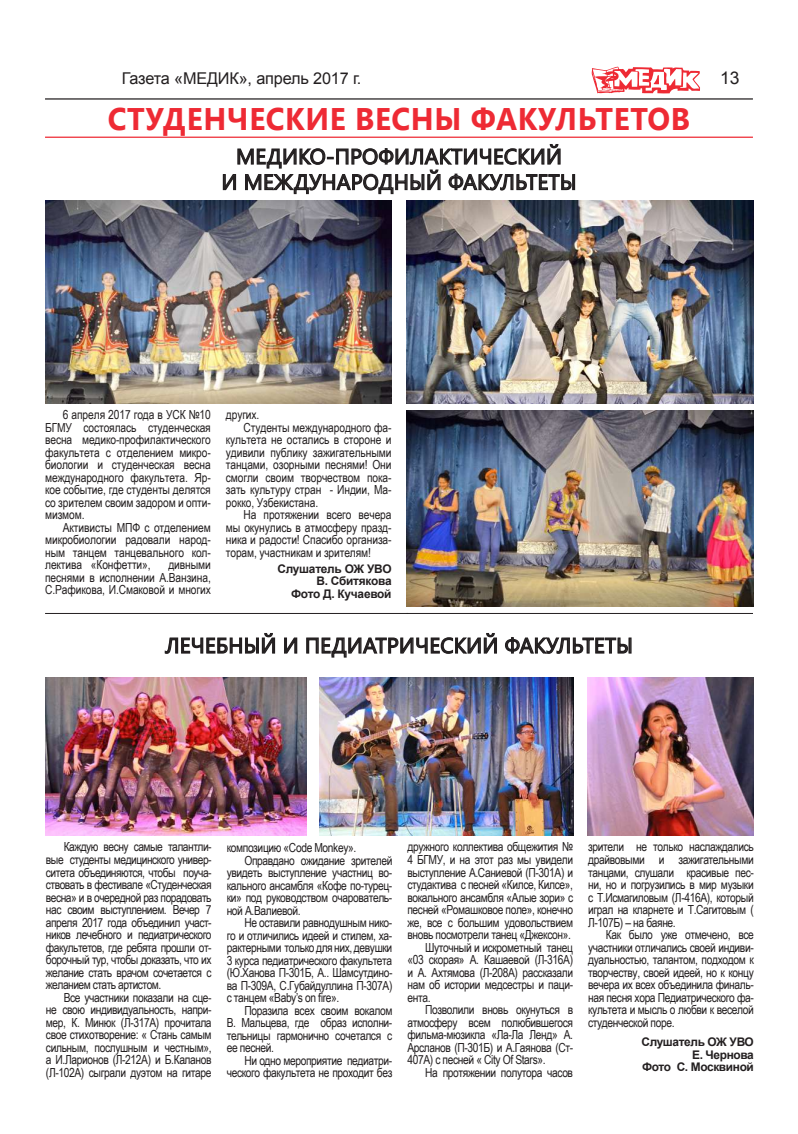
<style>
.page{position:relative;width:798px;height:1134px;background:#fff}
.page>*{position:absolute;margin:0;border:0;box-sizing:border-box;transform-origin:0 0}
.t1{font:700 31.25px "Segoe UI";letter-spacing:.02em;color:#ee2a34;scale:.96 1}
.t2{font:21.25px/25.5px "Segoe UI";letter-spacing:.01em;color:#231f20;text-align:center}
.t3{font:17.5px "Arial";color:#231f20}
.t4{font:16.25px "Arial";letter-spacing:-.01em;color:#231f20}
.t5{font:12.5px/12.5px "Arial Narrow";letter-spacing:-.03em;color:#231f20;text-align:justify}
.t6{font:12.5px "Arial Narrow";letter-spacing:-.01em;color:#231f20}
.t7{font:700 11.88px/12.5px "Arial";letter-spacing:-.03em;color:#231f20;text-align:right}
</style>
<div class="page">
<hr style="left:45px;top:98px;width:707px;height:2px;background:#231f20">
<svg style="left:591px;top:66px;width:108px;height:28px"></svg>
<hr style="left:45px;top:613px;width:363px;height:1px;background:#231f20">
<hr style="left:406px;top:613px;width:346px;height:1px;background:#231f20">
<svg style="left:164px;top:633px;width:111px;height:21px"></svg>
<svg style="left:284px;top:637px;width:14px;height:17px"></svg>
<svg style="left:306px;top:633px;width:191px;height:25px"></svg>
<svg style="left:505px;top:637px;width:127px;height:17px"></svg>
<svg style="left:222px;top:136px;width:353px;height:59px"></svg>
<hr style="left:45px;top:137px;width:707px;height:1px;background:#ee2a34">
<img style="left:45px;top:677px;width:261px;height:158px">
<img style="left:319px;top:677px;width:254px;height:158px">
<img style="left:45px;top:201px;width:346px;height:202px">
<img style="left:406px;top:201px;width:346px;height:202px">
<img style="left:406px;top:410px;width:347px;height:196px">
<img style="left:587px;top:677px;width:165px;height:158px">
<h3 class="t4" style="left:122px;top:67px;width:241px">Газета «МЕДИК», апрель 2017 г.</h3>
<h1 class="t1" style="left:108px;top:97px;width:80px">студен</h1>
<h1 class="t1" style="left:227px;top:97px;width:460px">ческие весн ы факультетов</h1>
<h2 class="t2" style="left:221px;top:143px;width:356px">медико-профилактический<br>и международн ый факультеты</h2>
<h3 class="t3" style="left:719px;top:67px;width:21px">13</h3>
<p class="t5" style="left:45px;top:408px;width:167px;text-indent:18px">6 апреля 2017 года в УСК №10<br>БГМУ состоялась студенческая весна медико-профилактического факультета с отделением микро&shy;биологии и студенческая весна международного факультета. Яр&shy;кое событие, где студенты делятся со зрителем своим задором и опти&shy;мизмом.</p>
<p class="t5" style="left:45px;top:521px;width:167px;text-indent:18px">Активисты МПФ с отделением микробиологии радовали народ&shy;ным танцем танцевального кол&shy;лектива «Конфетти»,</p>
<p class="t5" style="left:45px;top:558px;width:167px;text-indent:123px">дивными песнями в исполнении А.Ванзина, С.Рафикова, И.Смаковой и многих</p>
<p class="t5" style="left:226px;top:408px;width:35px">других.</p>
<p class="t6" style="left:243px;top:418px;width:149px">Студенты международного фа-</p>
<p class="t6" style="left:226px;top:431px;width:167px">культета не остались в стороне и</p>
<p class="t6" style="left:226px;top:443px;width:167px">удивили публику зажигательными</p>
<p class="t6" style="left:226px;top:456px;width:167px">танцами, озорными песнями! Они</p>
<p class="t6" style="left:226px;top:468px;width:167px">смогли своим творчеством пока-</p>
<p class="t6" style="left:226px;top:481px;width:167px">зать культуру стран - Индии, Ма-</p>
<p class="t6" style="left:226px;top:493px;width:94px">рокко, Узбекистана.</p>
<p class="t6" style="left:243px;top:506px;width:149px">На протяжении всего вечера</p>
<p class="t6" style="left:226px;top:518px;width:167px">мы окунулись в атмосферу празд-</p>
<p class="t6" style="left:226px;top:531px;width:167px">ника и радости! Спасибо организа-</p>
<p class="t6" style="left:226px;top:543px;width:146px">торам, участникам и зрителям!</p>
<p class="t7" style="left:277px;top:563px;width:116px">Слушатель ОЖ УВО<br>В. Сбитякова<br>Фото Д. Кучаевой</p>
<h2 class="t2" style="left:165px;top:632px;width:469px">Лечебн ый и педиатрический факультеты</h2>
<p class="t5" style="left:46px;top:840px;width:167px;text-indent:18px">Каждую весну самые талантли&shy;вые студенты медицинского универ&shy;ситета объединяются, чтобы поуча&shy;ствовать в фестивале «Студенческая весна» и в очередной раз порадовать нас своим выступлением. Вечер 7 апреля 2017 года объединил участ&shy;ников лечебного и педиатрического факультетов, где ребята прошли от&shy;борочный тур, чтобы доказать, что их желание стать врачом сочетается с желанием стать артистом.</p>
<p class="t5" style="left:46px;top:990px;width:167px;text-indent:18px">Все участники показали на сце&shy;не свою индивидуальность, напри&shy;мер, К. Минюк (Л-317А) прочитала свое стихотворение: « Стань самым сильным, послушным и честным», а И.Ларионов (Л-212А) и Б.Каланов (Л-102А) сыграли дуэтом на гитаре</p>
<p class="t5" style="left:226px;top:841px;width:131px">композицию «Code Monkey».</p>
<p class="t5" style="left:244px;top:854px;width:149px">Оправдано ожидание зрителей</p>
<p class="t5" style="left:226px;top:866px;width:167px">увидеть выступление участниц во-</p>
<p class="t5" style="left:226px;top:879px;width:167px">кального ансамбля «Кофе по-турец-</p>
<p class="t5" style="left:226px;top:891px;width:167px">ки» под руководством очарователь-</p>
<p class="t5" style="left:226px;top:904px;width:75px">ной А.Валиевой.</p>
<p class="t5" style="left:244px;top:916px;width:149px">Не оставили равнодушным нико-</p>
<p class="t5" style="left:226px;top:929px;width:167px">го и отличились идеей и стилем, ха-</p>
<p class="t5" style="left:226px;top:941px;width:167px">рактерными только для них, девушки</p>
<p class="t5" style="left:226px;top:954px;width:167px">3 курса педиатрического факультета</p>
<p class="t5" style="left:226px;top:966px;width:167px">(Ю.Ханова П-301Б, А.. Шамсутдино-</p>
<p class="t5" style="left:226px;top:979px;width:167px">ва П-309А, С.Губайдуллина П-307А)</p>
<p class="t5" style="left:226px;top:991px;width:114px">с танцем «Baby’s on fire».</p>
<p class="t5" style="left:244px;top:1004px;width:149px">Поразила всех своим вокалом</p>
<p class="t5" style="left:226px;top:1016px;width:167px">В. Мальцева, где образ исполни-</p>
<p class="t5" style="left:226px;top:1029px;width:167px">тельницы гармонично сочетался с</p>
<p class="t5" style="left:226px;top:1041px;width:49px">ее песней.</p>
<p class="t5" style="left:244px;top:1054px;width:149px">Ни одно мероприятие педиатри-</p>
<p class="t5" style="left:226px;top:1066px;width:167px">ческого факультета не проходит без</p>
<p class="t5" style="left:407px;top:840px;width:167px">дружного коллектива общежития №</p>
<p class="t5" style="left:407px;top:853px;width:167px">4 БГМУ, и на этот раз мы увидели</p>
<p class="t5" style="left:407px;top:865px;width:167px">выступление А.Саниевой (П-301А) и</p>
<p class="t5" style="left:407px;top:878px;width:167px">студактива с песней «Килсе, Килсе»,</p>
<p class="t5" style="left:407px;top:890px;width:167px">вокального ансамбля «Алые зори» с</p>
<p class="t5" style="left:407px;top:903px;width:167px">песней «Ромашковое поле», конечно</p>
<p class="t5" style="left:407px;top:915px;width:167px">же, все с большим удовольствием</p>
<p class="t5" style="left:407px;top:928px;width:165px">вновь посмотрели танец «Джексон».</p>
<p class="t5" style="left:425px;top:940px;width:149px">Шуточный и искрометный танец</p>
<p class="t5" style="left:407px;top:953px;width:167px">«03 скорая» А. Кашаевой (Л-316А)</p>
<p class="t5" style="left:407px;top:965px;width:167px">и А. Ахтямова (Л-208А) рассказали</p>
<p class="t5" style="left:407px;top:978px;width:167px">нам об истории медсестры и паци-</p>
<p class="t5" style="left:407px;top:990px;width:25px">ента.</p>
<p class="t5" style="left:425px;top:1003px;width:149px">Позволили вновь окунуться в</p>
<p class="t5" style="left:407px;top:1015px;width:167px">атмосферу всем полюбившегося</p>
<p class="t5" style="left:407px;top:1028px;width:167px">фильма-мюзикла «Ла-Ла Ленд» А.</p>
<p class="t5" style="left:407px;top:1040px;width:167px">Арсланов (П-301Б) и А.Гаянова (Ст-</p>
<p class="t5" style="left:407px;top:1053px;width:140px">407А) с песней « City Of Stars».</p>
<p class="t5" style="left:425px;top:1065px;width:149px">На протяжении полутора часов</p>
<p class="t5" style="left:588px;top:840px;width:167px">зрители не только наслаждались драйвовыми и зажигательными танцами, слушали красивые пес&shy;ни, но и погрузились в мир музыки с Т.Исмагиловым (Л-416А), который играл на кларнете и Т.Сагитовым ( Л-107Б) – на баяне.</p>
<p class="t5" style="left:588px;top:928px;width:167px;text-indent:18px">Как было уже отмечено, все участники отличались своей индиви&shy;дуальностью, талантом, подходом к творчеству, своей идеей, но к концу вечера их всех объединила финаль&shy;ная песня хора Педиатрического фа&shy;культета и мысль о любви к веселой студенческой поре.</p>
<p class="t7" style="left:641px;top:1036px;width:114px">Слушатель ОЖ УВО<br>Е. Чернова<br>Фото С. Москвиной</p>
</div>
